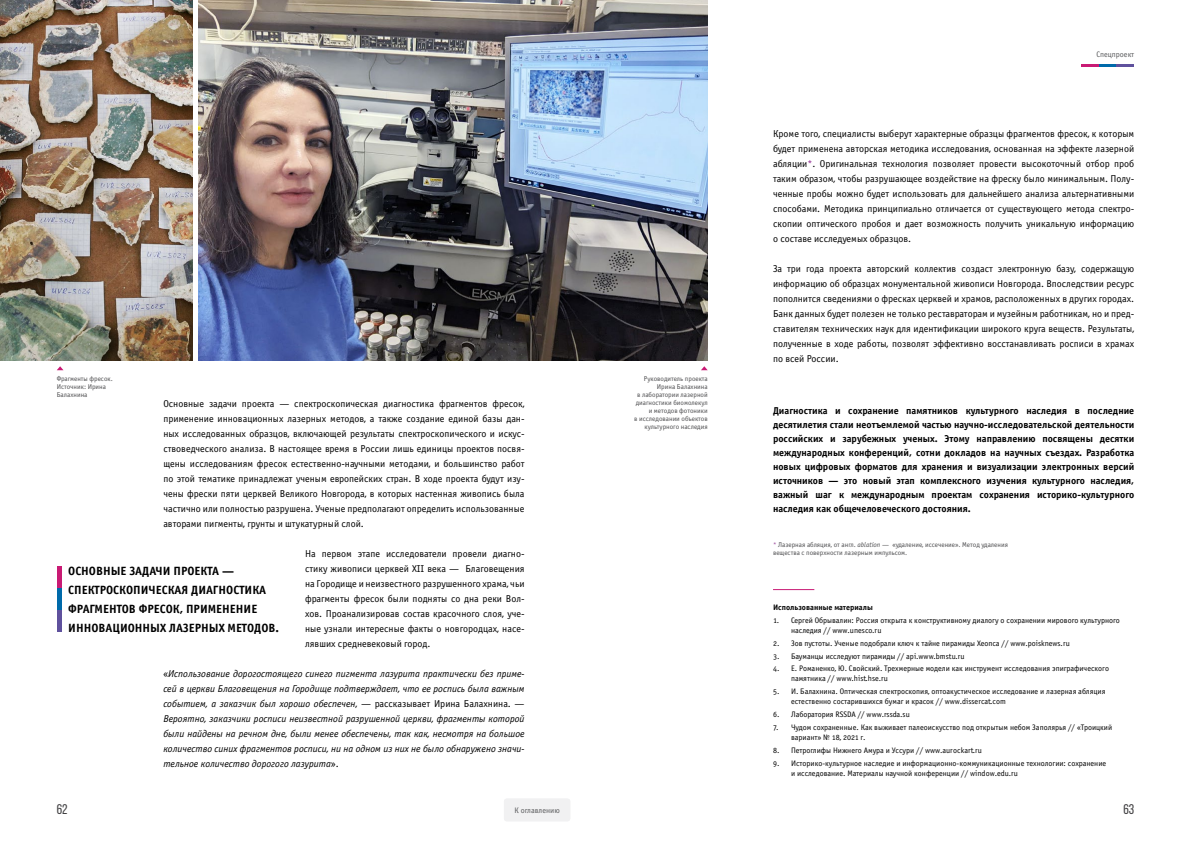
<style>
.page{position:relative;width:1191px;height:842px;background:#fff}
.page>*{position:absolute;margin:0;border:0;box-sizing:border-box;transform-origin:0 0}
.t1{font:14px "Bebas Neue";color:#414042}
.t2{font:12px/19px "Officina Sans Bold C";color:#000}
.t3{font:10px/15px "Officina Sans Book OSC";color:#000;text-align:justify}
.t4{font:10px/14px "Officina Sans Bold C";color:#000;text-align:justify}
.t5{font:italic 10px/15px "Officina Sans Book OSC";color:#000;text-align:justify}
.t6{font:8px/10px "Officina Sans Book OSC";color:#000}
.t7{font:8px "Officina Sans Bold C";color:#000}
.t8{font:8px "Officina Sans Book OSC";color:#58595b}
.t9{font:7px/8px "Officina Sans Book OSC";color:#4d4d4f}
.s1{font-style:normal}
.s2{color:#8e278f}
.s3{color:#9a499c}
.s4{font-style:italic}
</style>
<div class="page">
<div style="left:504px;top:799px;width:66px;height:22px;background:#f1f1f2;border-radius:3px"></div>
<svg style="left:1081px;top:65px;width:53px;height:2px"></svg>
<img style="left:198px;top:0;width:509px;height:361px">
<img style="left:0;top:0;width:193px;height:361px">
<hr style="left:57px;top:566px;width:4px;height:22px;background:#c91a74">
<hr style="left:57px;top:588px;width:4px;height:22px;background:#006aaa">
<hr style="left:57px;top:610px;width:4px;height:22px;background:#5f519d">
<svg style="left:701px;top:366px;width:6px;height:4px"></svg>
<svg style="left:57px;top:366px;width:6px;height:4px"></svg>
<hr style="left:773px;top:589px;width:41px;height:1px;background:#c91b75">
<p class="t8" style="left:1096px;top:50px;width:39px">Спецпроект</p>
<p class="t9" style="left:57px;top:375px;width:58px">Фрагменты фресок.<br>Источник: Ирина<br>Балахнина</p>
<p class="t3" style="left:163px;top:396px;width:363px">Основные задачи проекта — спектроскопическая диагностика фрагментов фресок, применение инновационных лазерных методов, а также создание единой базы дан&shy;ных исследованных образцов, включающей результаты спектроскопического и искус&shy;ствоведческого анализа. В настоящее время в России лишь единицы проектов посвя&shy;щены исследованиям фресок естественно-научными методами, и большинство работ по этой тематике принадлежат ученым европейских стран. В ходе проекта будут изу&shy;чены фрески пяти церквей Великого Новгорода, в которых настенная живопись была частично или полностью разрушена. Ученые предполагают определить использованные авторами пигменты, грунты и штукатурный слой.</p>
<p class="t3" style="left:305px;top:546px;width:221px">На первом этапе исследователи провели диагно&shy;стику живописи церквей XII века — Благовещения на Городище и неизвестного разрушенного храма, чьи фрагменты фресок были подняты со дна реки Вол&shy;хов. Проанализировав состав красочного слоя, уче&shy;ные узнали интересные факты о новгородцах, насе&shy;лявших средневековый город.</p>
<p class="t5" style="left:163px;top:666px;width:363px"><span class="s1">«</span>Использование дорогостоящего синего пигмента лазурита практически без приме&shy;сей в церкви Благовещения на Городище подтверждает, что ее роспись была важным событием, а заказчик был хорошо обеспечен<span class="s1">, — рассказывает Ирина Балахнина. — </span>Вероятно, заказчики росписи неизвестной разрушенной церкви, фрагменты которой были найдены на речном дне, были менее обеспечены, так как, несмотря на большое количество синих фрагментов росписи, ни на одном из них не было обнаружено значи&shy;тельное количество дорогого лазурита<span class="s1">».</span></p>
<p class="t2" style="left:68px;top:562px;width:212px">ОСНОВНЫЕ ЗАДАЧИ ПРОЕКТА —<br>СПЕКТРОСКОПИЧЕСКАЯ ДИАГНОСТИКА<br>ФРАГМЕНТОВ ФРЕСОК, ПРИМЕНЕНИЕ<br>ИННОВАЦИОННЫХ ЛАЗЕРНЫХ МЕТОДОВ.</p>
<p class="t9" style="left:634px;top:375px;width:75px;text-align:right">Руководитель проекта<br>Ирина Балахнина<br>в лаборатории лазерной диагностики биомолекул и методов фотоники<br>в исследовании объектов культурного наследия</p>
<p class="t3" style="left:773px;top:126px;width:363px">Кроме того, специалисты выберут характерные образцы фрагментов фресок, к которым будет применена авторская методика исследования, основанная на эффекте лазерной абляции<span class="s2">*</span>. Оригинальная технология позволяет провести высокоточный отбор проб таким образом, чтобы разрушающее воздействие на фреску было минимальным. Полу&shy;ченные пробы можно будет использовать для дальнейшего анализа альтернативными способами. Методика принципиально отличается от существующего метода спектро&shy;скопии оптического пробоя и дает возможность получить уникальную информацию о составе исследуемых образцов.</p>
<p class="t3" style="left:773px;top:261px;width:363px">За три года проекта авторский коллектив создаст электронную базу, содержащую информацию об образцах монументальной живописи Новгорода. Впоследствии ресурс пополнится сведениями о фресках церквей и храмов, расположенных в других городах.<br>Банк данных будет полезен не только реставраторам и музейным работникам, но и пред&shy;ставителям технических наук для идентификации широкого круга веществ. Результаты, полученные в ходе работы, позволят эффективно восстанавливать росписи в храмах по всей России.</p>
<p class="t4" style="left:773px;top:404px;width:363px">Диагностика и сохранение памятников культурного наследия в последние десятилетия стали неотъемлемой частью научно-исследовательской деятельности российских и зарубежных ученых. Этому направлению посвящены десятки международных конференций, сотни докладов на научных съездах. Разработка новых цифровых форматов для хранения и визуализации электронных версий источников — это новый этап комплексного изучения культурного наследия, важный шаг к международным проектам сохранения историко-культурного наследия как общечеловеческого достояния.</p>
<p class="t9" style="left:773px;top:541px;width:236px"><span class="s3">*</span> Лазерная абляция, от англ. <span class="s4">ablation</span> — «удаление, иссечение». Метод удаления вещества с поверхности лазерным импульсом.</p>
<p class="t7" style="left:773px;top:603px;width:101px">Использованные материалы</p>
<p class="t6" style="left:791px;top:615px;width:330px;text-indent:-18px">1. Сергей Обрывалин: Россия открыта к конструктивному диалогу о сохранении мирового культурного наследия // www.unesco.ru</p>
<p class="t6" style="left:773px;top:638px;width:298px">2. Зов пустоты. Ученые подобрали ключ к тайне пирамиды Хеопса // www.poisknews.ru</p>
<p class="t6" style="left:773px;top:651px;width:193px">3. Бауманцы исследуют пирамиды // api.www.bmstu.ru</p>
<p class="t6" style="left:791px;top:664px;width:319px;text-indent:-18px">4. Е. Романенко, Ю. Свойский. Трехмерные модели как инструмент исследования эпиграфического памятника // www.hist.hse.ru</p>
<p class="t6" style="left:791px;top:687px;width:316px;text-indent:-18px">5. И. Балахнина. Оптическая спектроскопия, оптоакустическое исследование и лазерная абляция естественно состарившихся бумаг и красок // www.dissercat.com</p>
<p class="t6" style="left:773px;top:709px;width:138px">6. Лаборатория RSSDA // www.rssda.su</p>
<p class="t6" style="left:791px;top:722px;width:323px;text-indent:-18px">7. Чудом сохраненные. Как выживает палеоискусство под открытым небом Заполярья // «Троицкий вариант» № 18, 2021 г.</p>
<p class="t6" style="left:773px;top:745px;width:210px">8. Петроглифы Нижнего Амура и Уссури // www.aurockart.ru</p>
<p class="t6" style="left:791px;top:758px;width:317px;text-indent:-18px">9. Историко-культурное наследие и информационно-коммуникационные технологии: сохранение и исследование. Материалы научной конференции // window.edu.ru</p>
<h1 class="t1" style="left:57px;top:802px;width:12px">62</h1>
<p class="t8" style="left:514px;top:806px;width:47px">К оглавлению</p>
<h1 class="t1" style="left:1123px;top:802px;width:12px">63</h1>
</div>
